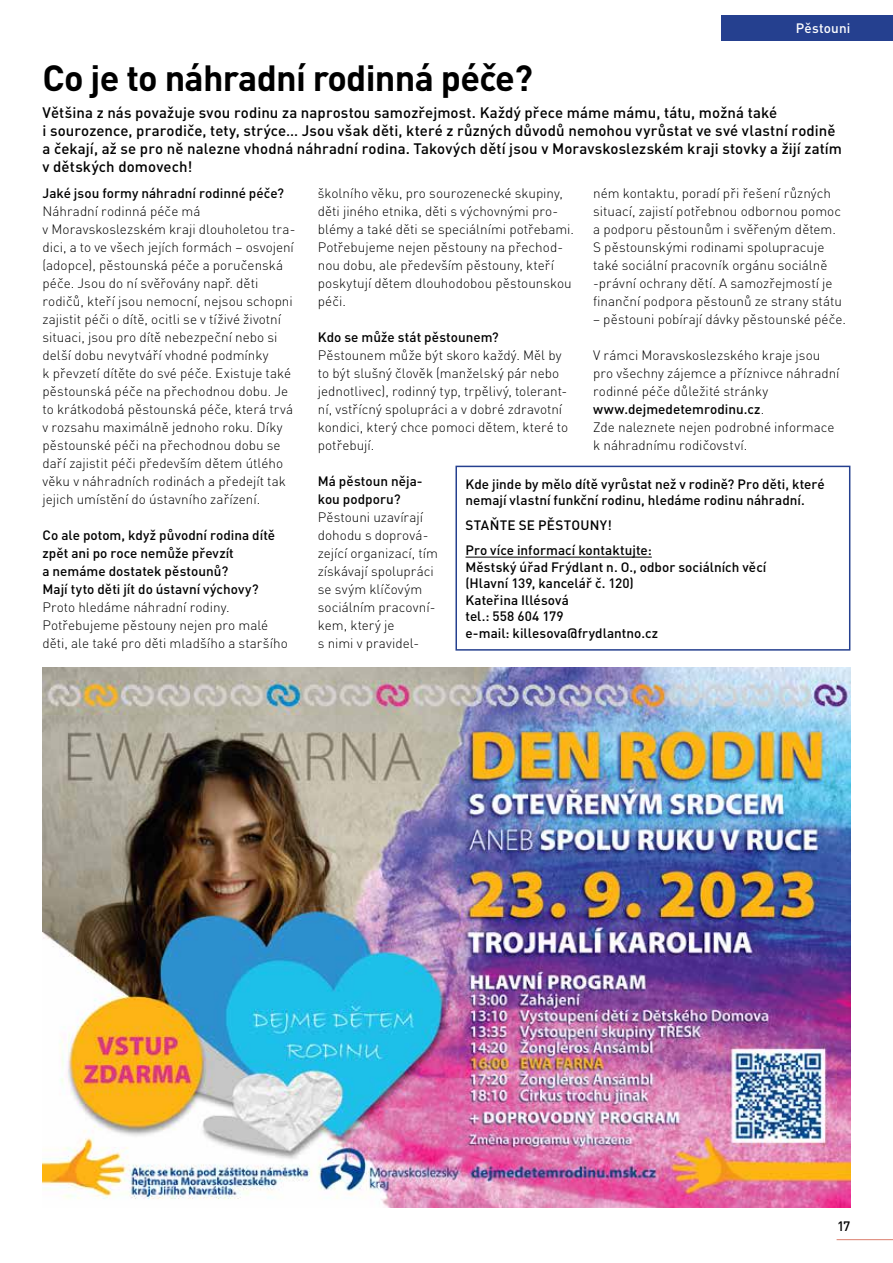
<style>
.page{position:relative;width:893px;height:1263px;background:#fff}
.page>*{position:absolute;margin:0;border:0;box-sizing:border-box;transform-origin:0 0}
.t1{font:700 36px "DIN Pro";letter-spacing:-.02em;color:#000}
.t2{font:500 15px/18px "DIN Pro";letter-spacing:.005em;color:#000}
.t3{font:300 13.5px/18px "DIN Pro";color:#000}
.t4{font:500 13.5px/16.5px "DIN Pro";color:#000}
.t5{font:500 13.5px "DIN Pro";letter-spacing:.015em;color:#fff}
.s1{font-weight:500}
</style>
<div class="page">
<hr style="left:837px;top:1239px;width:56px;height:1px;background:#dc7f6f">
<div style="left:722px;top:15px;width:171px;height:25px;background:#25408f"></div>
<img style="left:43px;top:668px;width:807px;height:540px">
<hr style="left:465px;top:557px;width:187px;height:1px;background:#000">
<div style="left:455px;top:466px;width:395px;height:185px;border:2px solid #25408f"></div>
<p class="t5" style="left:796px;top:19px;width:56px">Pěstouni</p>
<h1 class="t1" style="left:43px;top:54px;width:492px">Co je to náhradní rodinná péče?</h1>
<p class="t2" style="left:43px;top:103px;width:801px">Většina z nás považuje svou rodinu za naprostou samozřejmost. Každý přece máme mámu, tátu, možná také<br>i sourozence, prarodiče, tety, strýce… Jsou však děti, které z různých důvodů nemohou vyrůstat ve své vlastní rodině a čekají, až se pro ně nalezne vhodná náhradní rodina. Takových dětí jsou v Moravskoslezském kraji stovky a žijí zatím v dětských domovech!</p>
<p class="t4" style="left:43px;top:185px;width:243px">Jaké jsou formy náhradní rodinné péče?</p>
<p class="t3" style="left:43px;top:202px;width:254px">Náhradní rodinná péče má<br>v Moravskoslezském kraji dlouholetou tra&shy;dici, a to ve všech jejích formách – osvojení (adopce), pěstounská péče a poručenská péče. Jsou do ní svěřovány např. děti rodičů, kteří jsou nemocní, nejsou schopni zajistit péči o dítě, ocitli se v tíživé životní situaci, jsou pro dítě nebezpeční nebo si delší dobu nevytváří vhodné podmínky<br>k převzetí dítěte do své péče. Existuje také pěstounská péče na přechodnou dobu. Je to krátkodobá pěstounská péče, která trvá v rozsahu maximálně jednoho roku. Díky pěstounské péči na přechodnou dobu se daří zajistit péči především dětem útlého věku v náhradních rodinách a předejít tak jejich umístění do ústavního zařízení.</p>
<p class="t4" style="left:43px;top:526px;width:234px;line-height:18px">Co ale potom, když původní rodina dítě zpět ani po roce nemůže převzít<br>a nemáme dostatek pěstounů?<br>Mají tyto děti jít do ústavní výchovy?</p>
<p class="t3" style="left:43px;top:598px;width:247px">Proto hledáme náhradní rodiny.<br>Potřebujeme pěstouny nejen pro malé děti, ale také pro děti mladšího a staršího</p>
<p class="t3" style="left:593px;top:184px;width:250px">ném kontaktu, poradí při řešení různých situací, zajistí potřebnou odbornou pomoc a podporu pěstounům i svěřeným dětem.<br>S pěstounskými rodinami spolupracuje také sociální pracovník orgánu sociálně -právní ochrany dětí. A samozřejmostí je finanční podpora pěstounů ze strany státu</p>
<p class="t3" style="left:593px;top:310px;width:254px">– pěstouni pobírají dávky pěstounské péče.</p>
<p class="t3" style="left:593px;top:346px;width:248px">V rámci Moravskoslezského kraje jsou pro všechny zájemce a příznivce náhradní rodinné péče důležité stránky <span class="s1">www.dejmedetemrodinu.cz</span>.<br>Zde naleznete nejen podrobné informace k náhradnímu rodičovství.</p>
<p class="t4" style="left:465px;top:475px;width:361px">Kde jinde by mělo dítě vyrůstat než v rodině? Pro děti, které nemají vlastní funkční rodinu, hledáme rodinu náhradní.</p>
<p class="t4" style="left:466px;top:517px;width:82px">Staňte se pěs</p>
<p class="t3" style="left:318px;top:184px;width:258px">školního věku, pro sourozenecké skupiny, děti jiného etnika, děti s výchovnými pro&shy;blémy a také děti se speciálními potřebami.<br>Potřebujeme nejen pěstouny na přechod&shy;nou dobu, ale především pěstouny, kteří poskytují dětem dlouhodobou pěstounskou péči.</p>
<p class="t4" style="left:318px;top:328px;width:182px">Kdo se může stát pěstounem?</p>
<p class="t3" style="left:318px;top:346px;width:252px">Pěstounem může být skoro každý. Měl by to být slušný člověk (manželský pár nebo jednotlivec), rodinný typ, trpělivý, tolerant&shy;ní, vstřícný spolupráci a v dobré zdravotní kondici, který chce pomoci dětem, které to potřebují.</p>
<p class="t4" style="left:318px;top:472px;width:106px;line-height:18px">Má pěstoun něja&shy;kou podporu?</p>
<p class="t3" style="left:318px;top:508px;width:122px">Pěstouni uzavírají dohodu s doprová&shy;zející organizací, tím získávají spolupráci se svým klíčovým sociálním pracovní&shy;kem, který je<br>s nimi v pravidel-</p>
<p class="t4" style="left:465px;top:512px;width:188px;line-height:25px;text-indent:98px">touny!<br>Pro více informací kontaktujte:</p>
<p class="t4" style="left:465px;top:558px;width:302px">Městský úřad Frýdlant n. O., odbor sociálních věcí (Hlavní 139, kancelář č. 120)<br>Kateřina Illésová<br>tel.: 558 604 179<br>e-mail: killesova@frydlantno.cz</p>
<p class="t4" style="left:837px;top:1217px;width:15px">17</p>
</div>
